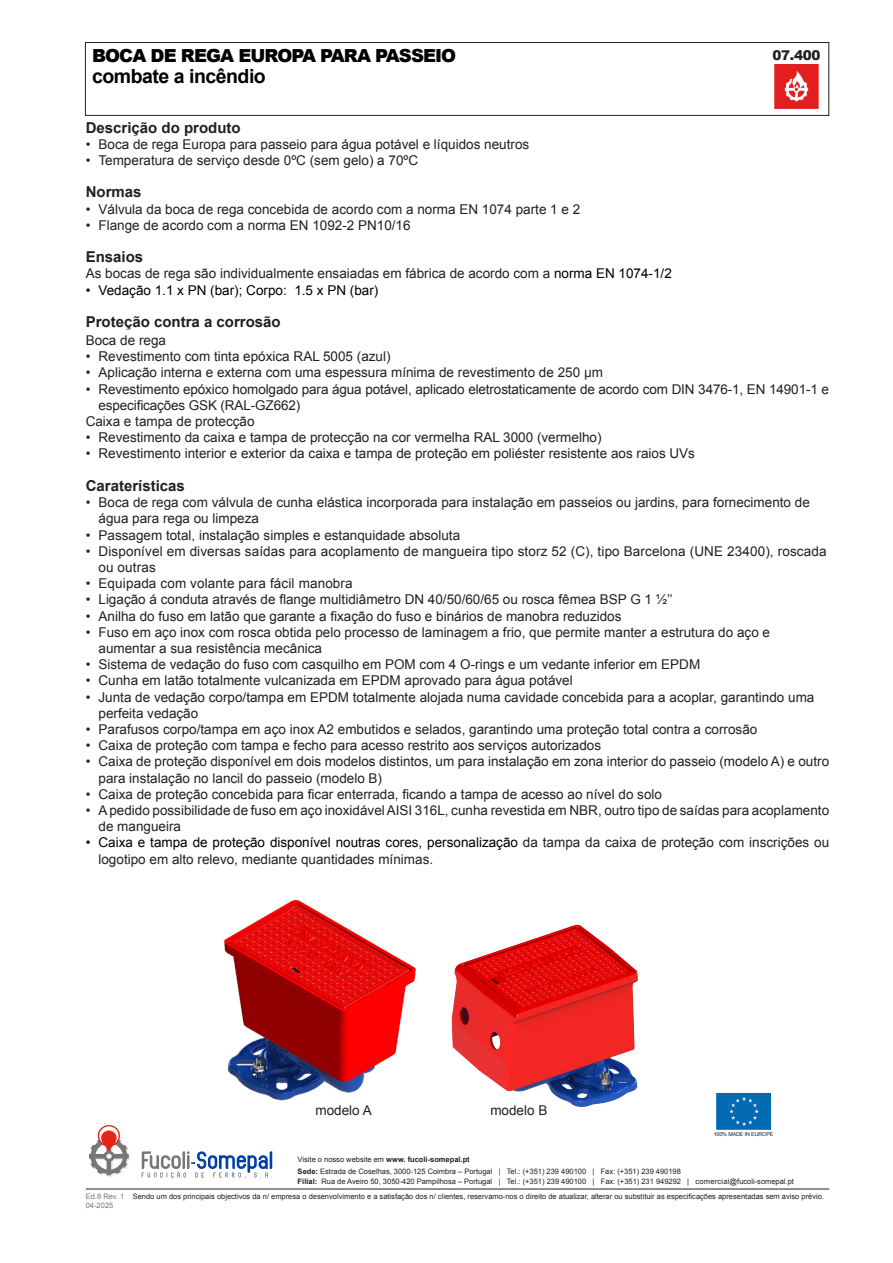
<style>
.page{position:relative;width:893px;height:1263px;background:#fff}
.page>*{position:absolute;margin:0;border:0;box-sizing:border-box;transform-origin:0 0}
.t1{font:700 19.5px "Arial";letter-spacing:-.025em;color:#000}
.t2{font:900 18px "Arial";letter-spacing:-.05em;color:#000}
.t3{font:700 15px "Arial";color:#231f20}
.t4{font:13.5px/16.2px "Arial";color:#231f20}
.t5{font:13.5px "Arial";color:#000}
.t6{font:900 13.5px "Arial";color:#231f20}
.t7{font:7.5px/12px "Arial";color:#231f20}
.t8{font:7.5px "Arial";color:#77777a}
.t9{font:5.4px "Arial";letter-spacing:-.025em;color:#231f20}
.s1{color:#000}
.s2{font-weight:700}
.s3{color:#77777a}
</style>
<div class="page">
<div style="left:85px;top:42px;width:744px;height:74px;border:1px solid #231f20"></div>
<img style="left:717px;top:1093px;width:53px;height:37px">
<hr style="left:86px;top:1189px;width:743px;height:1px;background:#231f20">
<svg style="left:89px;top:1125px;width:41px;height:51px"></svg>
<svg style="left:142px;top:1151px;width:131px;height:27px"></svg>
<img style="left:774px;top:64px;width:45px;height:44px">
<img style="left:451px;top:924px;width:187px;height:183px">
<img style="left:224px;top:899px;width:192px;height:202px">
<h2 class="t2" style="left:92px;top:43px;width:366px">BOCA DE REGA EUROPA PARA PASSEIO</h2>
<h1 class="t1" style="left:92px;top:63px;width:175px">combate a incêndio</h1>
<p class="t6" style="left:772px;top:45px;width:49px">07.400</p>
<p class="t3" style="left:86px;top:117px;width:157px">Descrição do produto</p>
<p class="t4" style="left:86px;top:136px;width:445px">• Boca de rega Europa para passeio para água potável e líquidos neutros</p>
<p class="t4" style="left:86px;top:152px;width:334px">• Temperatura de serviço desde 0ºC (sem gelo) a 70ºC</p>
<p class="t3" style="left:86px;top:182px;width:57px">Normas</p>
<p class="t4" style="left:86px;top:201px;width:496px">• Válvula da boca de rega concebida de acordo com a norma EN 1074 parte 1 e 2</p>
<p class="t4" style="left:86px;top:217px;width:326px">• Flange de acordo com a norma EN 1092-2 PN10/16</p>
<p class="t3" style="left:86px;top:247px;width:59px">Ensaios</p>
<p class="t4" style="left:86px;top:266px;width:588px">As bocas de rega são individualmente ensaiadas em fábrica de acordo com a <span class="s1">norma EN 1074-1/2</span></p>
<p class="t5" style="left:86px;top:281px;width:294px">• Vedação 1.1 x PN (bar); Corpo: 1.5 x PN (bar)</p>
<p class="t3" style="left:86px;top:312px;width:197px">Proteção contra a corrosão</p>
<p class="t4" style="left:86px;top:332px;width:82px">Boca de rega</p>
<p class="t4" style="left:86px;top:349px;width:306px">• Revestimento com tinta epóxica RAL 5005 (azul)</p>
<p class="t4" style="left:86px;top:365px;width:519px">• Aplicação interna e externa com uma espessura mínima de revestimento de 250 μm</p>
<p class="t4" style="left:86px;top:381px;width:745px">• Revestimento epóxico homolgado para água potável, aplicado eletrostaticamente de acordo com DIN 3476-1, EN 14901-1 e</p>
<p class="t4" style="left:98px;top:397px;width:203px">especificações GSK (RAL-GZ662)</p>
<p class="t4" style="left:86px;top:413px;width:170px">Caixa e tampa de protecção</p>
<p class="t4" style="left:86px;top:430px;width:517px">• Revestimento da caixa e tampa de protecção na cor vermelha RAL 3000 (vermelho)</p>
<p class="t4" style="left:86px;top:446px;width:611px">• Revestimento interior e exterior da caixa e tampa de proteção em poliéster resistente aos raios UVs</p>
<p class="t3" style="left:86px;top:476px;width:101px">Caraterísticas</p>
<p class="t4" style="left:98px;top:494px;width:713px;text-indent:-13px">• Boca de rega com válvula de cunha elástica incorporada para instalação em passeios ou jardins, para fornecimento de água para rega ou limpeza</p>
<p class="t4" style="left:86px;top:527px;width:376px">• Passagem total, instalação simples e estanquidade absoluta</p>
<p class="t4" style="left:98px;top:543px;width:730px;text-indent:-13px">• Disponível em diversas saídas para acoplamento de mangueira tipo storz 52 (C), tipo Barcelona (UNE 23400), roscada ou outras</p>
<p class="t4" style="left:86px;top:575px;width:269px">• Equipada com volante para fácil manobra</p>
<p class="t4" style="left:86px;top:592px;width:589px">• Ligação á conduta através de flange multidiâmetro DN 40/50/60/65 ou rosca fêmea BSP G 1 ½’’</p>
<p class="t4" style="left:86px;top:608px;width:537px">• Anilha do fuso em latão que garante a fixação do fuso e binários de manobra reduzidos</p>
<p class="t4" style="left:98px;top:624px;width:673px;text-indent:-13px">• Fuso em aço inox com rosca obtida pelo processo de laminagem a frio, que permite manter a estrutura do aço e aumentar a sua resistência mecânica</p>
<p class="t4" style="left:86px;top:656px;width:616px">• Sistema de vedação do fuso com casquilho em POM com 4 O-rings e um vedante inferior em EPDM</p>
<p class="t4" style="left:86px;top:673px;width:488px">• Cunha em latão totalmente vulcanizada em EPDM aprovado para água potável</p>
<p class="t4" style="left:98px;top:689px;width:717px;text-indent:-13px">• Junta de vedação corpo/tampa em EPDM totalmente alojada numa cavidade concebida para a acoplar, garantindo uma perfeita vedação</p>
<p class="t4" style="left:86px;top:721px;width:673px">• Parafusos corpo/tampa em aço inox A2 embutidos e selados, garantindo uma proteção total contra a corrosão</p>
<p class="t4" style="left:86px;top:737px;width:517px">• Caixa de proteção com tampa e fecho para acesso restrito aos serviços autorizados</p>
<p class="t4" style="left:98px;top:754px;width:732px;text-indent:-13px">• Caixa de proteção disponível em dois modelos distintos, um para instalação em zona interior do passeio (modelo A) e outro para instalação no lancil do passeio (modelo B)</p>
<p class="t4" style="left:86px;top:786px;width:578px">• Caixa de proteção concebida para ficar enterrada, ficando a tampa de acesso ao nível do solo</p>
<p class="t4" style="left:98px;top:802px;width:732px;text-indent:-13px">• A pedido possibilidade de fuso em aço inoxidável AISI 316L, cunha revestida em NBR, outro tipo de saídas para acoplamento de mangueira</p>
<p class="t4" style="left:98px;top:835px;width:732px;text-indent:-13px"><span class="s1">• Caixa e tampa de proteção disponível noutras cores, personalização</span> da tampa da caixa de proteção com inscrições ou logotipo em alto relevo, mediante quantidades mínimas.</p>
<p class="t4" style="left:315px;top:1102px;width:58px">modelo A</p>
<p class="t4" style="left:490px;top:1102px;width:59px">modelo B</p>
<p class="t9" style="left:714px;top:1130px;width:61px">100% MADE IN EUROPE</p>
<p class="t7" style="left:298px;top:1153px;width:385px">Visite o nosso website em <span class="s2">www. fucoli-somepal.pt<br>Sede:</span> Estrada de Coselhas, 3000-125 Coimbra – Portugal | Tel.: (+351) 239 490100 | Fax: (+351) 239 490198</p>
<p class="t7" style="left:86px;top:1174px;width:740px;line-height:14.7px;text-indent:212px"><span class="s2">Filial:</span> Rua de Aveiro 50, 3050-420 Pampilhosa – Portugal | Tel.: (+351) 239 490100 | Fax: (+351) 231 949292 | comercial@fucoli-somepal.pt<br><span class="s3">Ed.8 Rev. 1</span> Sendo um dos principais objectivos da n/ empresa o desenvolvimento e a satisfação dos n/ clientes, reservamo-nos o direito de atualizar, alterar ou substituir as especificações apresentadas sem aviso prévio.</p>
<p class="t8" style="left:86px;top:1201px;width:29px">04-2025</p>
</div>
